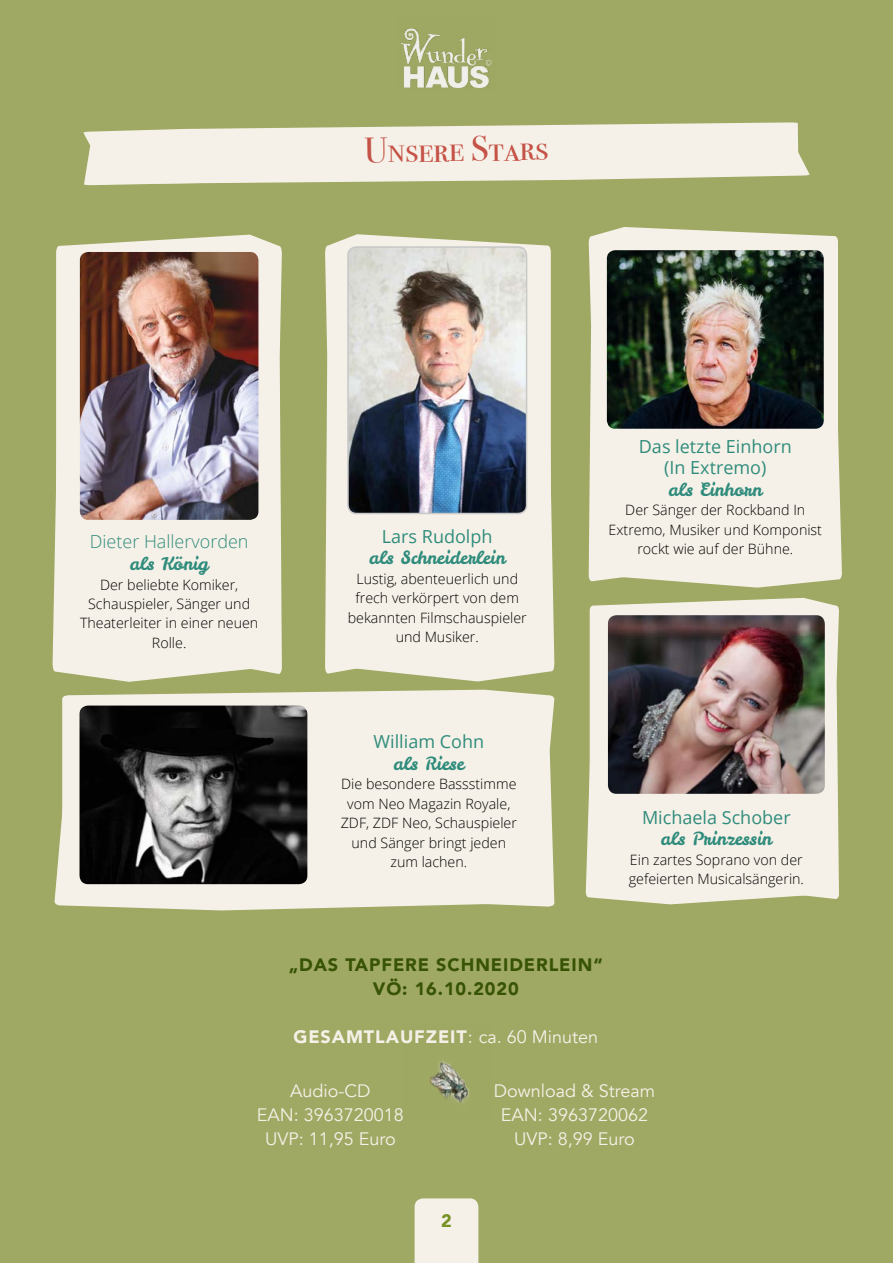
<style>
.page{position:relative;width:893px;height:1263px;background:#9fa964}
.page>*{position:absolute;margin:0;border:0;box-sizing:border-box;transform-origin:0 0}
.t1{font:36px "Bodoni Svty Two SCITCTT";color:#c55246}
.t2{font:18px/24px "Avenir";color:#f6f1e8;text-align:center}
.t3{font:18px/21.6px "Open Sans";color:#2f8c7c;text-align:center}
.t4{font:18px "Leckerli One";color:#2f8c7c}
.t5{font:900 18px/24px "Avenir";letter-spacing:.05em;color:#385304;text-align:center}
.t6{font:300 18px "Open Sans";color:#2f8c7c}
.t7{font:900 18px "Avenir";color:#f6f1e8}
.t8{font:900 18px "Avenir";color:#779124}
.t9{font:300 14.25px/19.5px "Open Sans";color:#000;text-align:center}
.s1{font-weight:900}
</style>
<div class="page">
<div style="left:415px;top:1198px;width:63px;height:65px;background:#f6f1e8"></div>
<img style="left:397px;top:16px;width:99px;height:76px">
<svg style="left:56px;top:235px;width:226px;height:439px;background:#e5e3cf"></svg>
<svg style="left:52px;top:283px;width:222px;height:399px;background:#edeadb"></svg>
<svg style="left:325px;top:234px;width:226px;height:440px;background:#e0dfc7"></svg>
<div style="left:333px;top:283px;width:221px;height:398px;background:#f6f1e8"></div>
<svg style="left:62px;top:690px;width:492px;height:216px;background:#eae7d6"></svg>
<div style="left:54px;top:714px;width:483px;height:196px;background:#f6f1e8"></div>
<svg style="left:590px;top:598px;width:249px;height:301px;background:#e6e3d0"></svg>
<div style="left:586px;top:631px;width:244px;height:273px;background:#f6f1e8"></div>
<svg style="left:589px;top:227px;width:249px;height:354px;background:#e8e5d3"></svg>
<div style="left:597px;top:266px;width:245px;height:322px;background:#f6f1e8"></div>
<svg style="left:83px;top:122px;width:727px;height:63px;background:#e8e6d4"></svg>
<img style="left:80px;top:252px;width:178px;height:268px">
<img style="left:607px;top:250px;width:217px;height:179px">
<img style="left:608px;top:615px;width:217px;height:179px">
<img style="left:348px;top:247px;width:179px;height:266px">
<div style="left:347px;top:246px;width:180px;height:268px;border:2px solid #c7c8c8;border-radius:9px"></div>
<img style="left:80px;top:705px;width:227px;height:179px">
<img style="left:403px;top:1025px;width:87px;height:95px">
<h1 class="t1" style="left:364px;top:129px;width:186px;rotate:-1deg">Unsere Stars</h1>
<p class="t6" style="left:90px;top:529px;width:160px">Dieter Hallervorden</p>
<p class="t4" style="left:130px;top:551px;width:80px">als König</p>
<p class="t9" style="left:80px;top:574px;width:180px">Der beliebte Komiker,<br>Schauspieler, Sänger und<br>Theaterleiter in einer neuen<br>Rolle.</p>
<p class="t3" style="left:382px;top:525px;width:112px">Lars Rudolph</p>
<p class="t4" style="left:369px;top:545px;width:138px">als Schneiderlein</p>
<p class="t9" style="left:348px;top:568px;width:180px">Lustig, abenteuerlich und frech verkörpert von dem bekannten Filmschauspieler und Musiker.</p>
<p class="t3" style="left:639px;top:435px;width:154px">Das letzte Einhorn (In Extremo)</p>
<p class="t4" style="left:668px;top:477px;width:95px">als Einhorn</p>
<p class="t9" style="left:609px;top:500px;width:215px">Der Sänger der Rockband In<br>Extremo, Musiker und Komponist rockt wie auf der Bühne.</p>
<p class="t3" style="left:373px;top:730px;width:112px">William Cohn</p>
<p class="t4" style="left:393px;top:751px;width:72px">als Riese</p>
<p class="t9" style="left:341px;top:774px;width:178px">Die besondere Bassstimme vom Neo Magazin Royale,<br>ZDF, ZDF Neo, Schauspieler und Sänger bringt jeden zum lachen.</p>
<p class="t3" style="left:642px;top:806px;width:150px">Michaela Schober</p>
<p class="t4" style="left:661px;top:826px;width:113px">als Prinzessin</p>
<p class="t9" style="left:629px;top:849px;width:177px;text-align:left">Ein zartes Soprano von der gefeierten Musicalsängerin.</p>
<p class="t5" style="left:289px;top:952px;width:315px">„DAS TAPFERE SCHNEIDERLEIN“<br>VÖ: 16.10.2020</p>
<p class="t7" style="left:293px;top:1021px;width:28px">GESA</p>
<p class="t7" style="left:346px;top:1021px;width:31px">MTLA</p>
<p class="t2" style="left:400px;top:1025px;width:200px"><span class="s1">UFZEIT</span>: ca. 60 Minuten</p>
<p class="t2" style="left:257px;top:1079px;width:149px">Audio-CD<br>EAN: 3963720018<br>UVP: 11,95 Euro</p>
<p class="t8" style="left:441px;top:1205px;width:12px">2</p>
<p class="t2" style="left:494px;top:1079px;width:163px">Download &amp; Stream<br>EAN: 3963720062<br>UVP: 8,99 Euro</p>
</div>
